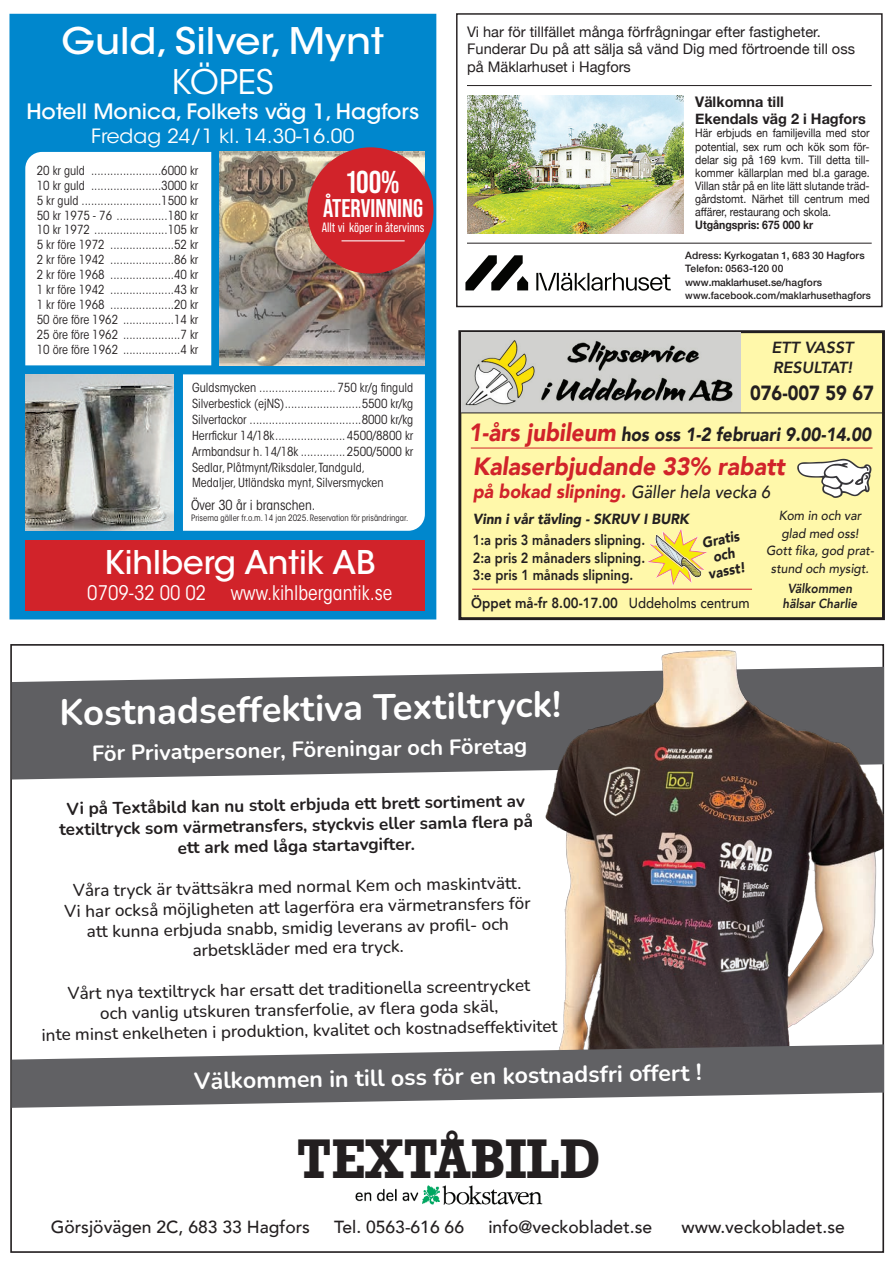
<style>
.page{position:relative;width:893px;height:1263px;background:#fff}
.page>*{position:absolute;margin:0;border:0;box-sizing:border-box;transform-origin:0 0}
.t1{font:700 52.5px "Rockwell";color:#231f20;scale:.9 1}
.t2{font:700 36.45px "Nunito";color:#fff}
.t3{font:500 36.45px "ITC Avant Garde Std";color:#fff;scale:1.08 1}
.t4{font:33.75px "ITC Avant Garde Std";color:#fff}
.t5{font:500 32.4px "ITC Avant Garde Std";color:#fff}
.t6{font:700 31.65px "Bebas Neue Pro";color:#fff}
.t7{font:700 25.65px "Bebas Neue Pro";color:#fff}
.t8{font:italic 900 24.9px "Avenir";color:#d1232a;scale:.93 1}
.t9{font:700 23.1px "Nunito";color:#fff}
.t10{font:700 21.9px "Nunito";color:#fff}
.t11{font:500 21px "ITC Avant Garde Std";color:#fff;scale:1.04 1}
.t12{font:900 20.4px "Avenir";color:#231f20;scale:.89 1}
.t13{font:condensed 19.95px "ITC Avant Garde Std";color:#fff}
.t14{font:19.5px "ITC Avant Garde Std";color:#fff;scale:1.04 1}
.t15{font:italic 900 19.05px "Avenir";color:#231f20;scale:.9 1}
.t16{font:italic 900 19.05px "Avenir";color:#d1232a;scale:.93 1}
.t17{font:500 17.55px "Avenir";color:#231f20}
.t18{font:500 17.1px/20.5px "Nunito";color:#231f20;text-align:center}
.t19{font:700 17.1px/20.5px "Nunito";color:#231f20;text-align:center}
.t20{font:italic 800 16.05px/19.4px "Avenir";color:#231f20}
.t21{font:14.55px/17.5px "Helvetica Neue";color:#231f20}
.t22{font:800 14.55px/17.5px "Avenir";color:#231f20;text-align:justify;scale:.88 1}
.t23{font:800 14.55px "Avenir";color:#231f20;scale:.9 1}
.t24{font:700 14.55px/17.5px "Helvetica Neue";color:#231f20}
.t25{font:italic 900 14.55px "Avenir";color:#231f20;scale:.93 1}
.t26{font:italic 900 14.55px/16px "Avenir";color:#231f20;text-align:center;scale:.9 1}
.t27{font:condensed 13.8px "ITC Avant Garde Std";color:#231f20}
.t28{font:13.5px "Bebas Neue Pro";color:#fff}
.t29{font:italic 500 13.2px/17.5px "Avenir";color:#231f20;text-align:center;scale:.93 1}
.t30{font:italic 800 13.2px/15.8px "Avenir";color:#231f20;text-align:center;scale:.9 1}
.t31{font:condensed 12.45px/14.9px "ITC Avant Garde Std";color:#231f20}
.t32{font:11.7px/13.2px "Helvetica Neue";color:#231f20;text-align:justify;scale:.9 1}
.t33{font:700 11.7px "Helvetica Neue";color:#231f20;scale:.9 1}
.t34{font:500 10.2px/12.3px "Helvetica Neue";letter-spacing:.01em;color:#231f20}
.t35{font:condensed 8.7px "ITC Avant Garde Std";color:#231f20}
.s1{font-size:24.9px;color:#d1232a}
.s2{font-weight:500;font-size:17.55px;color:#231f20}
.s3{font-weight:500}
</style>
<div class="page">
<div style="left:456px;top:13px;width:427px;height:294px;border:1px solid #231f20"></div>
<svg style="left:465px;top:255px;width:206px;height:36px"></svg>
<hr style="left:467px;top:243px;width:405px;height:1px;background:#231f20">
<hr style="left:467px;top:85px;width:405px;height:1px;background:#231f20">
<img style="left:467px;top:96px;width:216px;height:138px">
<div style="left:460px;top:332px;width:423px;height:287px;background:#fff8aa"></div>
<div style="left:458px;top:330px;width:427px;height:290px;border:3px solid #231f20"></div>
<img style="left:461px;top:333px;width:280px;height:79px">
<hr style="left:461px;top:412px;width:424px;height:1px;background:#231f20">
<hr style="left:472px;top:589px;width:280px;height:1px;background:#d1232a">
<svg style="left:647px;top:528px;width:60px;height:51px"></svg>
<svg style="left:797px;top:459px;width:74px;height:39px"></svg>
<hr style="left:471px;top:448px;width:401px;height:1px;background:#d1232a">
<div style="left:10px;top:14px;width:426px;height:605px;background:#0087cd"></div>
<div style="left:25px;top:541px;width:400px;height:70px;background:#d1232a"></div>
<img style="left:219px;top:152px;width:206px;height:213px">
<img style="left:25px;top:374px;width:148px;height:157px">
<div style="left:25px;top:152px;width:186px;height:213px;background:#fff"></div>
<div style="left:183px;top:374px;width:242px;height:157px;background:#fff"></div>
<div style="left:307px;top:147px;width:126px;height:127px;background:#d1232a;border-radius:50%"></div>
<hr style="left:341px;top:240px;width:64px;height:1px;background:#fff">
<svg style="left:12px;top:667px;width:872px;height:112px;background:#737376"></svg>
<img style="left:536px;top:644px;width:347px;height:400px">
<svg style="left:12px;top:1044px;width:872px;height:64px;fill:#616164"></svg>
<img style="left:355px;top:1185px;width:188px;height:20px">
<h2 class="t3" style="left:62px;top:18px;width:300px">Guld, Silver, Mynt</h2>
<h3 class="t4" style="left:171px;top:61px;width:104px">KÖPES</h3>
<h3 class="t11" style="left:26px;top:98px;width:379px">Hotell Monica, Folkets väg 1, Hagfors</h3>
<h3 class="t14" style="left:91px;top:124px;width:255px">Fredag 24/1 kl. 14.30-16.00</h3>
<h3 class="t6" style="left:347px;top:163px;width:54px">100%</h3>
<h3 class="t7" style="left:323px;top:193px;width:102px">ÅTERVINNING</h3>
<p class="t28" style="left:322px;top:219px;width:104px">Allt vi köper in återvinns</p>
<p class="t31" style="left:37px;top:163px;width:163px;text-align:justify">20 kr guld ......................6000 kr 10 kr guld ......................3000 kr 5 kr guld .........................1500 kr 50 kr 1975 - 76 ................180 kr 10 kr 1972 .......................105 kr 5 kr före 1972 ....................52 kr 2 kr före 1942 ....................86 kr 2 kr före 1968 ....................40 kr 1 kr före 1942 ....................43 kr 1 kr före 1968 ....................20 kr 50 öre före 1962 ................14 kr 25 öre före 1962 ..................7 kr 10 öre före 1962 ..................4 kr</p>
<p class="t31" style="left:192px;top:380px;width:223px;line-height:15.9px">Guldsmycken ........................ 750 kr/g finguld Silverbestick (ejNS) ........................5500 kr/kg Silvertackor ...................................8000 kr/kg Herrfickur 14/18k ......................4500/8800 kr Armbandsur h. 14/18k ..............2500/5000 kr Sedlar, Plåtmynt/Riksdaler, Tandguld,<br>Medaljer, Utländska mynt, Silversmycken</p>
<p class="t27" style="left:191px;top:496px;width:126px">Över 30 år i branschen.</p>
<p class="t35" style="left:191px;top:513px;width:219px">Priserna gäller fr.o.m. 14 jan 2025. Reservation för prisändringar.</p>
<h3 class="t5" style="left:104px;top:542px;width:273px">Kihlberg Antik AB</h3>
<h3 class="t13" style="left:87px;top:581px;width:307px">0709-32 00 02 www.kihlbergantik.se</h3>
<p class="t21" style="left:467px;top:24px;width:389px">Vi har för tillfället många förfrågningar efter fastigheter.<br>Funderar Du på att sälja så vänd Dig med förtroende till oss på Mäklarhuset i Hagfors</p>
<p class="t24" style="left:695px;top:93px;width:172px">Välkomna till<br>Ekendals väg 2 i Hagfors</p>
<p class="t32" style="left:695px;top:127px;width:195px">Här erbjuds en familjevilla med stor potential, sex rum och kök som för&shy;delar sig på 169 kvm. Till detta till&shy;kommer källarplan med bl.a garage.<br>Villan står på en lite lätt slutande träd&shy;gårdstomt. Närhet till centrum med affärer, restaurang och skola.</p>
<p class="t33" style="left:695px;top:216px;width:133px">Utgångspris: 675 000 kr</p>
<p class="t34" style="left:685px;top:249px;width:181px">Adress: Kyrkogatan 1, 683 30 Hagfors<br>Telefon: 0563-120 00</p>
<p class="t34" style="left:685px;top:276px;width:187px">www.maklarhuset.se/hagfors www.facebook.com/maklarhusethagfors</p>
<p class="t20" style="left:771px;top:338px;width:84px">ETT VASST<br>RESULTAT!</p>
<h3 class="t12" style="left:750px;top:375px;width:141px">076-007 59 67</h3>
<h3 class="t15" style="left:469px;top:419px;width:449px"><span class="s1">1-års jubileum</span> hos oss 1-2 februari 9.00-14.00</h3>
<h3 class="t8" style="left:473px;top:446px;width:337px">Kalaserbjudande 33% rabatt</h3>
<h3 class="t16" style="left:473px;top:476px;width:321px">på bokad slipning. <span class="s2">Gäller hela vecka 6</span></h3>
<p class="t29" style="left:766px;top:507px;width:117px">Kom in och var glad med oss!<br>Gott fika, god prat&shy;stund och mysigt.</p>
<p class="t30" style="left:783px;top:580px;width:85px">Välkommen hälsar Charlie</p>
<p class="t25" style="left:473px;top:507px;width:234px">Vinn i vår tävling - SKRUV I BURK</p>
<p class="t22" style="left:473px;top:531px;width:197px">1:a pris 3 månaders slipning.<br>2:a pris 2 månaders slipning.<br>3:e pris 1 månads slipning.</p>
<p class="t26" style="left:701px;top:534px;width:43px;rotate:-11deg">Gratis och</p>
<p class="t26" style="left:707px;top:566px;width:43px;rotate:-11deg">vasst!</p>
<p class="t23" style="left:471px;top:592px;width:311px">Öppet må-fr 8.00-17.00 <span class="s3">Uddeholms centrum</span></p>
<h2 class="t2" style="left:59px;top:687px;width:503px;rotate:-1deg">Kostnadseffektiva Textiltryck!</h2>
<h3 class="t10" style="left:92px;top:738px;width:437px;rotate:-1deg">För Privatpersoner, Föreningar och Företag</h3>
<h3 class="t19" style="left:59px;top:798px;width:475px;rotate:-1deg">Vi på Textåbild kan nu stolt erbjuda ett brett sortiment av textiltryck som värmetransfers, styckvis eller samla fl era på ett ark med låga startavgifter.</h3>
<h3 class="t18" style="left:64px;top:880px;width:468px;rotate:-1deg">Våra tryck är tvättsäkra med normal Kem och maskintvätt.<br>Vi har också möjligheten att lagerföra era värmetransfers för att kunna erbjuda snabb, smidig leverans av profi l- och arbetskläder med era tryck.</h3>
<h3 class="t18" style="left:41px;top:983px;width:517px;rotate:-1deg">Vårt nya textiltryck har ersatt det traditionella screentrycket<br>och vanlig utskuren transferfolie, av fl era goda skäl,<br>inte minst enkelheten i produktion, kvalitet och kostnadseffektivitet</h3>
<h3 class="t9" style="left:194px;top:1064px;width:509px;rotate:-1deg">Välkommen in till oss för en kostnadsfri offert !</h3>
<h1 class="t1" style="left:297px;top:1125px;width:339px">TEXTÅBILD</h1>
<h3 class="t17" style="left:51px;top:1212px;width:261px">Görsjövägen 2C, 683 33 Hagfors</h3>
<h3 class="t17" style="left:334px;top:1212px;width:131px">Tel. 0563-616 66</h3>
<h3 class="t17" style="left:488px;top:1212px;width:165px">info@veckobladet.se</h3>
<h3 class="t17" style="left:681px;top:1212px;width:165px">www.veckobladet.se</h3>
</div>
